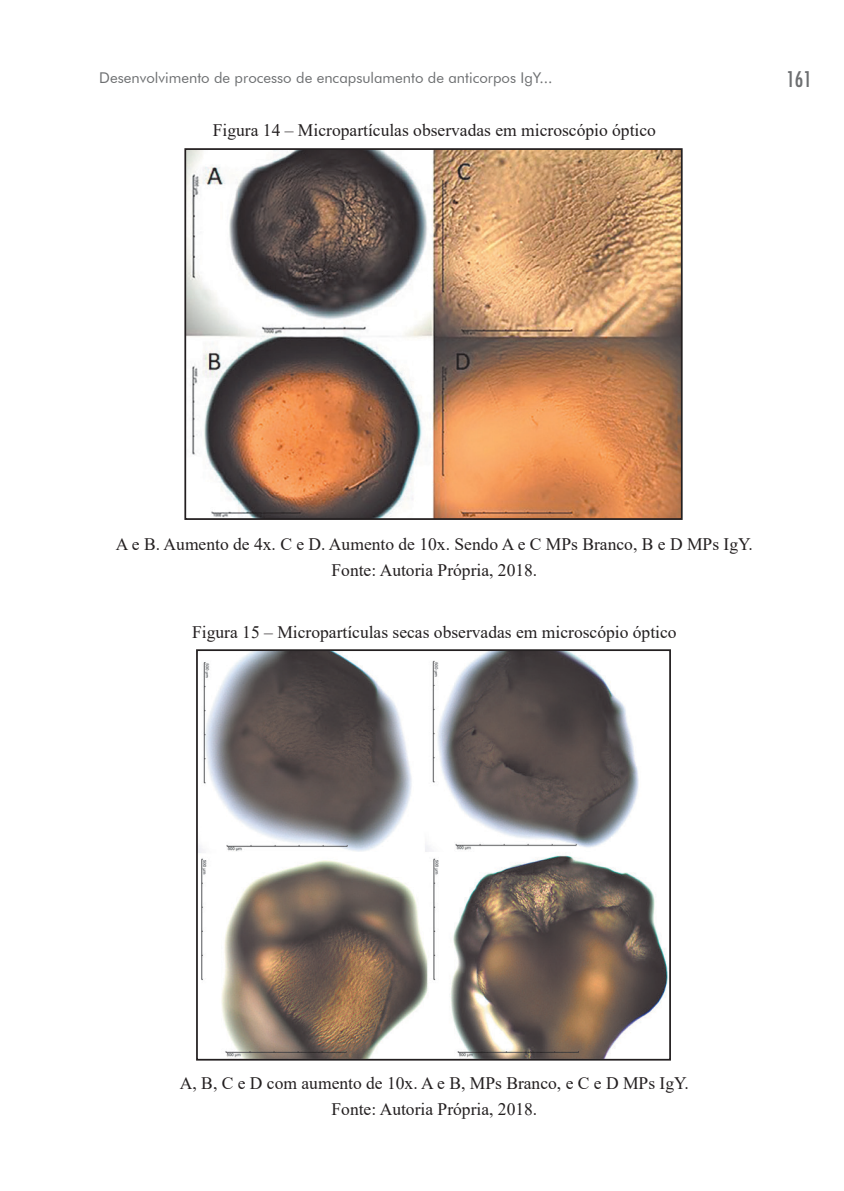
<style>
.page{position:relative;width:844px;height:1191px;background:#fff}
.page>*{position:absolute;margin:0;border:0;box-sizing:border-box;transform-origin:0 0}
.t1{font:condensed 21px "Futura Std";color:#6d6f71}
.t2{font:17.5px/25.9px "Times New Roman";color:#231f20;text-align:center}
.t3{font:14.88px "Futura BT";color:#6d6f71}
</style>
<div class="page">
<img style="left:187px;top:151px;width:492px;height:366px">
<div style="left:184px;top:148px;width:498px;height:372px;border:2px solid #231f20"></div>
<img style="left:199px;top:652px;width:468px;height:405px">
<div style="left:196px;top:649px;width:474px;height:411px;border:2px solid #231f20"></div>
<p class="t3" style="left:99px;top:69px;width:454px">Desenvolvimento de processo de encapsulamento de anticorpos IgY...</p>
<p class="t1" style="left:786px;top:66px;width:27px">161</p>
<p class="t2" style="left:213px;top:117px;width:444px">Figura 14 – Micropartículas observadas em microscópio óptico</p>
<p class="t2" style="left:116px;top:531px;width:638px">A e B. Aumento de 4x. C e D. Aumento de 10x. Sendo A e C MPs Branco, B e D MPs IgY.<br>Fonte: Autoria Própria, 2018.</p>
<p class="t2" style="left:192px;top:619px;width:486px">Figura 15 – Micropartículas secas observadas em microscópio óptico</p>
<p class="t2" style="left:180px;top:1070px;width:510px">A, B, C e D com aumento de 10x. A e B, MPs Branco, e C e D MPs IgY.<br>Fonte: Autoria Própria, 2018.</p>
</div>
